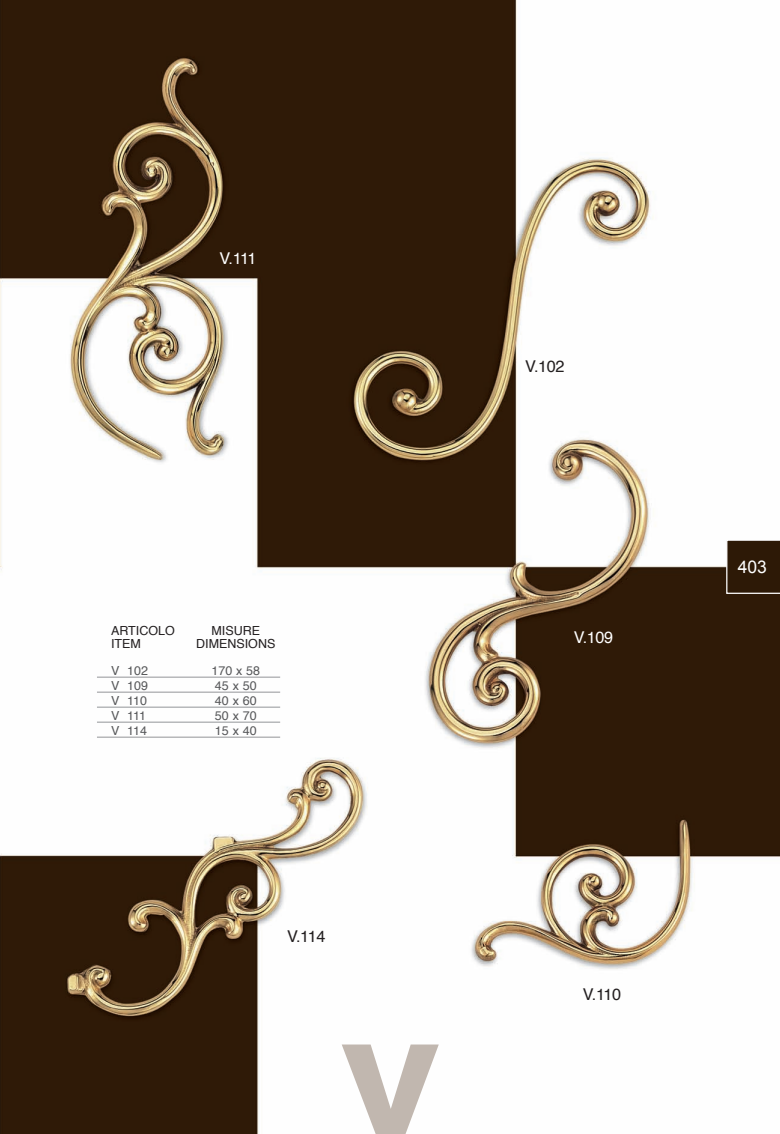
<style>
.page{position:relative;width:780px;height:1134px;background:#fff}
.page>*{position:absolute;margin:0;border:0;box-sizing:border-box;transform-origin:0 0}
.t1{font:17.5px "Arial";color:#fff}
.t2{font:16.25px "Helvetica";letter-spacing:-.025em;color:#231f20}
.t3{font:16.25px "Helvetica";letter-spacing:-.06em;color:#fff}
.t4{font:12.5px "Helvetica";color:#57585a}
.t5{font:12.5px "Helvetica";color:#231f20}
</style>
<div class="page">
<img style="left:0;top:0;width:780px;height:1134px">
<hr style="left:97px;top:677px;width:183px;height:1px;background:#939598">
<hr style="left:97px;top:692px;width:183px;height:1px;background:#939598">
<hr style="left:97px;top:707px;width:183px;height:1px;background:#939598">
<hr style="left:97px;top:722px;width:183px;height:1px;background:#939598">
<hr style="left:97px;top:737px;width:183px;height:1px;background:#939598">
<svg style="left:342px;top:1044px;width:97px;height:90px"></svg>
<svg style="left:726px;top:539px;width:54px;height:55px;background:#3d2b19"></svg>
<h2 class="t3" style="left:220px;top:246px;width:38px">V.111</h2>
<p class="t5" style="left:111px;top:621px;width:10px">ART</p>
<p class="t5" style="left:136px;top:621px;width:63px">ICOLO M</p>
<p class="t5" style="left:222px;top:621px;width:13px">ISUR</p>
<p class="t5" style="left:252px;top:621px;width:10px">E</p>
<p class="t5" style="left:111px;top:633px;width:55px">ITEM D</p>
<p class="t5" style="left:205px;top:633px;width:66px">IMENSIONS</p>
<p class="t4" style="left:97px;top:661px;width:13px">V</p>
<p class="t4" style="left:127px;top:661px;width:22px">102</p>
<p class="t4" style="left:211px;top:661px;width:50px">170 X 58</p>
<p class="t4" style="left:97px;top:676px;width:13px">V</p>
<p class="t4" style="left:127px;top:676px;width:22px">109</p>
<p class="t4" style="left:215px;top:676px;width:43px">45 X 50</p>
<p class="t4" style="left:97px;top:691px;width:13px">V</p>
<p class="t4" style="left:127px;top:691px;width:21px">110</p>
<p class="t4" style="left:215px;top:691px;width:43px">40 X 60</p>
<p class="t4" style="left:97px;top:706px;width:13px">V</p>
<p class="t4" style="left:127px;top:706px;width:20px">111</p>
<p class="t4" style="left:215px;top:706px;width:43px">50 X 70</p>
<p class="t4" style="left:97px;top:721px;width:13px">V</p>
<p class="t4" style="left:127px;top:721px;width:21px">114</p>
<p class="t4" style="left:215px;top:721px;width:43px">15 X 40</p>
<h2 class="t2" style="left:287px;top:924px;width:40px">V.114</h2>
<h2 class="t2" style="left:525px;top:354px;width:41px">V.102</h2>
<h2 class="t3" style="left:573px;top:625px;width:41px">V.109</h2>
<h1 class="t1" style="left:737px;top:555px;width:31px">403</h1>
<h2 class="t2" style="left:583px;top:982px;width:40px">V.110</h2>
</div>
